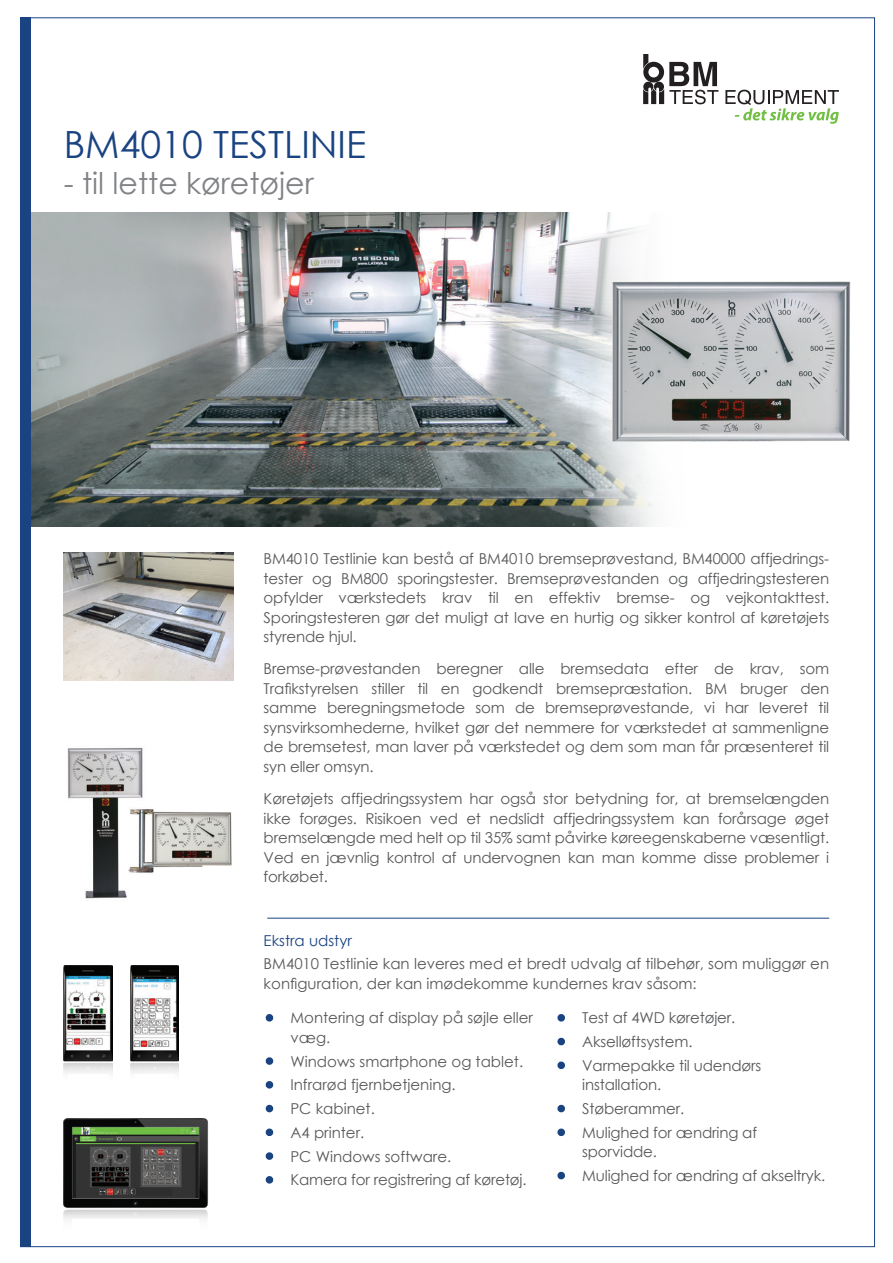
<style>
.page{position:relative;width:893px;height:1263px;background:#fff}
.page>*{position:absolute;margin:0;border:0;box-sizing:border-box;transform-origin:0 0}
.t1{font:37.5px "Century Gothic";color:#1a4382}
.t2{font:30px "Century Gothic";color:#808285}
.t3{font:15px/19.5px "Century Gothic";letter-spacing:-.01em;color:#57585a}
.t4{font:15px "Century Gothic";color:#1a4382}
.s1{color:#1a4382}
</style>
<div class="page">
<img style="left:30px;top:213px;width:623px;height:313px">
<div style="left:20px;top:17px;width:10px;height:1230px;background:#1a4382"></div>
<svg style="left:725px;top:90px;width:114px;height:34px"></svg>
<svg style="left:643px;top:54px;width:75px;height:50px"></svg>
<img style="left:611px;top:281px;width:239px;height:161px">
<img style="left:67px;top:747px;width:76px;height:152px">
<img style="left:129px;top:807px;width:103px;height:68px">
<hr style="left:267px;top:918px;width:562px;height:1px;background:#1a4382">
<img style="left:64px;top:553px;width:170px;height:127px">
<img style="left:64px;top:1118px;width:144px;height:102px">
<img style="left:64px;top:965px;width:48px;height:108px">
<img style="left:130px;top:965px;width:49px;height:108px">
<svg style="left:265px;top:1014px;width:9px;height:8px"></svg>
<svg style="left:265px;top:1057px;width:9px;height:8px"></svg>
<svg style="left:265px;top:1081px;width:9px;height:8px"></svg>
<svg style="left:265px;top:1104px;width:9px;height:9px"></svg>
<svg style="left:265px;top:1128px;width:9px;height:9px"></svg>
<svg style="left:265px;top:1152px;width:9px;height:8px"></svg>
<svg style="left:265px;top:1176px;width:9px;height:8px"></svg>
<svg style="left:557px;top:1014px;width:8px;height:8px"></svg>
<svg style="left:557px;top:1037px;width:8px;height:9px"></svg>
<svg style="left:557px;top:1061px;width:8px;height:8px"></svg>
<svg style="left:557px;top:1104px;width:8px;height:9px"></svg>
<svg style="left:557px;top:1128px;width:8px;height:9px"></svg>
<svg style="left:557px;top:1171px;width:8px;height:9px"></svg>
<h1 class="t1" style="left:64px;top:118px;width:304px">BM4010 TESTLINIE</h1>
<h2 class="t2" style="left:64px;top:162px;width:251px">- til lette køretøjer</h2>
<p class="t3" style="left:264px;top:549px;width:567px;text-align:justify">BM4010 Testlinie kan bestå af BM4010 bremseprøvestand, BM40000 affjedrings&shy;tester og BM800 sporingstester. Bremseprøvestanden og affjedringstesteren opfylder værkstedets krav til en effektiv bremse- og vejkontakttest.<br>Sporingstesteren gør det muligt at lave en hurtig og sikker kontrol af køretøjets styrende hjul.</p>
<p class="t3" style="left:264px;top:659px;width:567px;text-align:justify">Bremse-prøvestanden beregner alle bremsedata efter de krav, som Trafikstyrelsen stiller til en godkendt bremsepræstation. BM bruger den samme beregningsmetode som de bremseprøvestande, vi har leveret til synsvirksomhederne, hvilket gør det nemmere for værkstedet at sammenligne de bremsetest, man laver på værkstedet og dem som man får præsenteret til syn eller omsyn.</p>
<p class="t3" style="left:264px;top:789px;width:567px;text-align:justify">Køretøjets affjedringssystem har også stor betydning for, at bremselængden ikke forøges. Risikoen ved et nedslidt affjedringssystem kan forårsage øget bremselængde med helt op til 35% samt påvirke køreegenskaberne væsentligt.<br>Ved en jævnlig kontrol af undervognen kan man komme disse problemer i forkøbet.</p>
<p class="t4" style="left:264px;top:930px;width:90px">Ekstra udstyr</p>
<p class="t3" style="left:264px;top:954px;width:567px">BM4010 Testlinie kan leveres med et bredt udvalg af tilbehør, som muliggør en konfiguration, der kan imødekomme kundernes krav såsom:</p>
<p class="t3" style="left:290px;top:1008px;width:244px;text-indent:-26px"><span class="s1">•</span> Montering af display på søjle eller væg.</p>
<p class="t3" style="left:265px;top:1051px;width:260px"><span class="s1">•</span> Windows smartphone og tablet.</p>
<p class="t3" style="left:265px;top:1075px;width:192px"><span class="s1">•</span> Infrarød fjernbetjening.</p>
<p class="t3" style="left:265px;top:1098px;width:111px"><span class="s1">•</span> PC kabinet.</p>
<p class="t3" style="left:265px;top:1122px;width:101px"><span class="s1">•</span> A4 printer.</p>
<p class="t3" style="left:265px;top:1146px;width:188px"><span class="s1">•</span> PC Windows software.</p>
<p class="t3" style="left:265px;top:1170px;width:263px"><span class="s1">•</span> Kamera for registrering af køretøj.</p>
<p class="t3" style="left:557px;top:1008px;width:180px"><span class="s1">•</span> Test af 4WD køretøjer.</p>
<p class="t3" style="left:557px;top:1031px;width:137px"><span class="s1">•</span> Akselløftsystem.</p>
<p class="t3" style="left:582px;top:1055px;width:181px;text-indent:-26px"><span class="s1">•</span> Varmepakke til udendørs installation.</p>
<p class="t3" style="left:557px;top:1098px;width:129px"><span class="s1">•</span> Støberammer.</p>
<p class="t3" style="left:582px;top:1122px;width:176px;text-indent:-26px"><span class="s1">•</span> Mulighed for ændring af sporvidde.</p>
<p class="t3" style="left:557px;top:1165px;width:270px"><span class="s1">•</span> Mulighed for ændring af akseltryk.</p>
</div>
